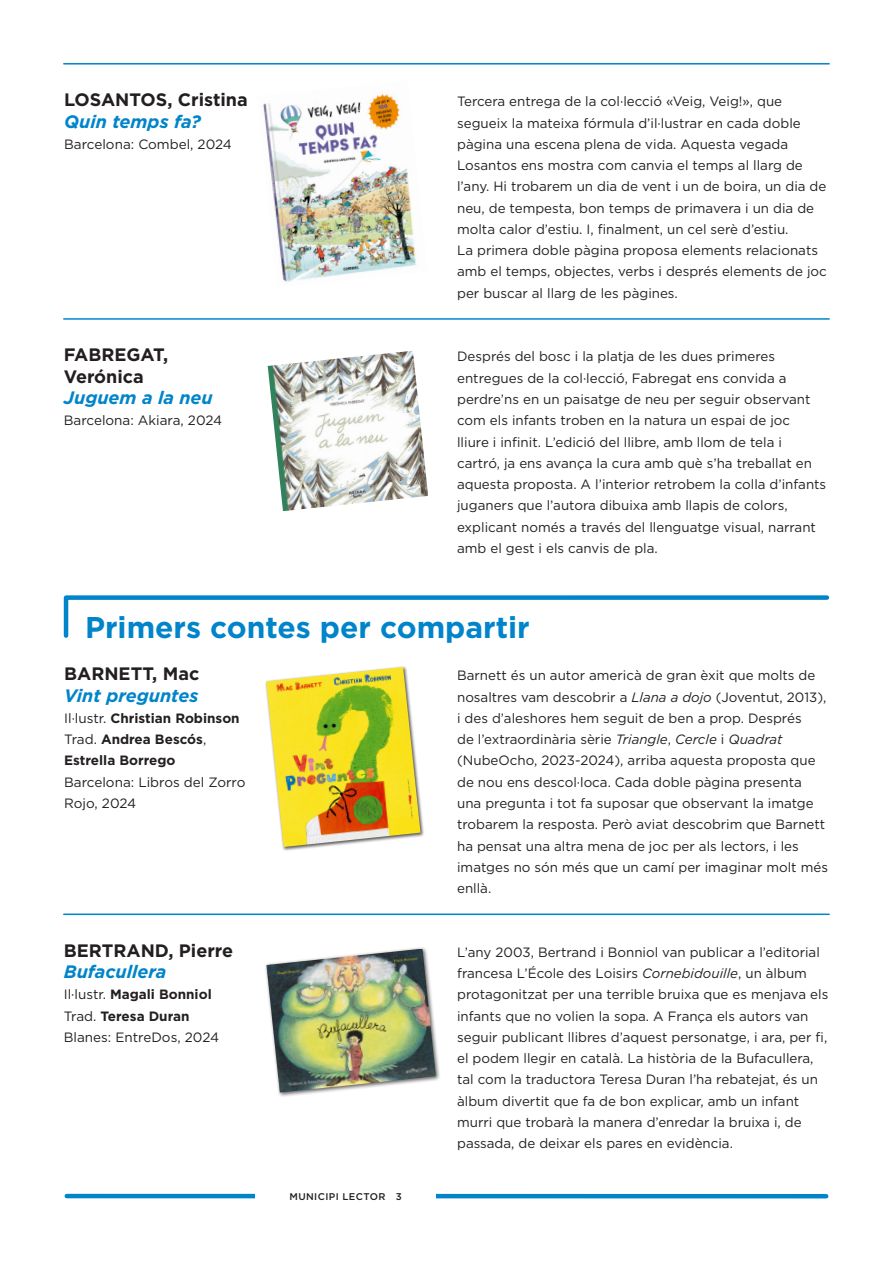
<style>
.page{position:relative;width:893px;height:1263px;background:#fff}
.page>*{position:absolute;margin:0;border:0;box-sizing:border-box;transform-origin:0 0}
.t1{font:700 30px "Gotham";color:#0084ca}
.t2{font:700 18px/21.3px "Gotham";color:#231f20}
.t3{font:italic 700 18px "Gotham";color:#0084ca}
.text2{font:13.5px/21.3px "Gotham";color:#231f20}
.dades{font:700 13.5px/21.3px "Gotham";color:#231f20}
.dades-2{font:13.5px "Gotham";color:#231f20}
.t4{font:500 9.75px "Gotham";letter-spacing:.04em;color:#231f20}
.s1{font-weight:400}
.s2{font-style:italic}
</style>
<div class="page">
<hr style="left:64px;top:318px;width:765px;height:2px;background:#0084ca">
<hr style="left:64px;top:913px;width:765px;height:2px;background:#0084ca">
<hr style="left:64px;top:63px;width:765px;height:2px;background:#0084ca">
<hr style="left:67px;top:1194px;width:759px;height:4px;background:#0084ca">
<div style="left:256px;top:1192px;width:180px;height:8px;background:#fff"></div>
<img style="left:268px;top:351px;width:160px;height:160px">
<div style="left:264px;top:946px;width:177px;height:152px;background:#231f20;opacity:.75"></div>
<img style="left:266px;top:949px;width:170px;height:143px">
<img style="left:263px;top:93px;width:153px;height:189px">
<div style="left:265px;top:666px;width:160px;height:185px;background:#231f20;opacity:.75"></div>
<img style="left:266px;top:667px;width:154px;height:180px">
<svg style="left:63px;top:595px;width:767px;height:43px"></svg>
<p class="t2" style="left:64px;top:89px;width:185px">LOSANTOS, Cristina</p>
<p class="t3" style="left:64px;top:109px;width:138px">Quin temps fa?</p>
<p class="dades-2" style="left:64px;top:135px;width:169px">Barcelona: Combel, 2024</p>
<p class="t2" style="left:64px;top:344px;width:106px">FABREGAT,<br>Verónica</p>
<p class="t3" style="left:64px;top:386px;width:150px">Juguem a la neu</p>
<p class="text2" style="left:64px;top:409px;width:160px">Barcelona: Akiara, 2024</p>
<p class="text2" style="left:457px;top:91px;width:371px">Tercera entrega de la col·lecció «Veig, Veig!», que segueix la mateixa fórmula d’il·lustrar en cada doble pàgina una escena plena de vida. Aquesta vegada Losantos ens mostra com canvia el temps al llarg de l’any. Hi trobarem un dia de vent i un de boira, un dia de neu, de tempesta, bon temps de primavera i un dia de molta calor d’estiu. I, finalment, un cel serè d’estiu.</p>
<p class="text2" style="left:457px;top:239px;width:371px">La primera doble pàgina proposa elements relacionats amb el temps, objectes, verbs i després elements de joc per buscar al llarg de les pàgines.</p>
<p class="text2" style="left:457px;top:346px;width:371px">Després del bosc i la platja de les dues primeres entregues de la col·lecció, Fabregat ens convida a perdre’ns en un paisatge de neu per seguir observant com els infants troben en la natura un espai de joc<br>lliure i infinit. L’edició del llibre, amb llom de tela i cartró, ja ens avança la cura amb què s’ha treballat en aquesta proposta. A l’interior retrobem la colla d’infants juganers que l’autora dibuixa amb llapis de colors, explicant només a través del llenguatge visual, narrant amb el gest i els canvis de pla.</p>
<p class="t1" style="left:85px;top:607px;width:446px">Primers contes per compartir</p>
<p class="t2" style="left:64px;top:663px;width:137px">BARNETT, Mac</p>
<p class="t3" style="left:64px;top:683px;width:136px">Vint preguntes</p>
<p class="dades" style="left:64px;top:707px;width:177px"><span class="s1">Il·lustr.</span> Christian Robinson</p>
<p class="dades" style="left:64px;top:729px;width:144px"><span class="s1">Trad.</span> Andrea Bescós<span class="s1">,<br></span>Estrella Borrego</p>
<p class="dades-2" style="left:64px;top:773px;width:183px">Barcelona: Libros del Zorro</p>
<p class="dades-2" style="left:64px;top:794px;width:74px">Rojo, 2024</p>
<p class="t2" style="left:64px;top:940px;width:171px">BERTRAND, Pierre</p>
<p class="t3" style="left:64px;top:960px;width:104px">Bufacullera</p>
<p class="dades" style="left:64px;top:984px;width:149px"><span class="s1">Il·lustr.</span> Magali Bonniol</p>
<p class="dades" style="left:64px;top:1005px;width:127px"><span class="s1">Trad.</span> Teresa Duran</p>
<p class="dades-2" style="left:64px;top:1028px;width:157px">Blanes: EntreDos, 2024</p>
<p class="t4" style="left:290px;top:1190px;width:114px">MUNICIPI LECTOR 3</p>
<p class="text2" style="left:457px;top:665px;width:372px">Barnett és un autor americà de gran èxit que molts de nosaltres vam descobrir a <span class="s2">Llana a dojo</span> (Joventut, 2013), i des d’aleshores hem seguit de ben a prop. Després<br>de l’extraordinària sèrie <span class="s2">Triangle</span>, <span class="s2">Cercle</span> i <span class="s2">Quadrat </span>(NubeOcho, 2023-2024), arriba aquesta proposta que de nou ens descol·loca. Cada doble pàgina presenta una pregunta i tot fa suposar que observant la imatge trobarem la resposta. Però aviat descobrim que Barnett ha pensat una altra mena de joc per als lectors, i les imatges no són més que un camí per imaginar molt més enllà.</p>
<p class="text2" style="left:457px;top:941px;width:373px">L’any 2003, Bertrand i Bonniol van publicar a l’editorial francesa L’École des Loisirs <span class="s2">Cornebidouille</span>, un àlbum protagonitzat per una terrible bruixa que es menjava els infants que no volien la sopa. A França els autors van seguir publicant llibres d’aquest personatge, i ara, per fi, el podem llegir en català. La història de la Bufacullera, tal com la traductora Teresa Duran l’ha rebatejat, és un àlbum divertit que fa de bon explicar, amb un infant murri que trobarà la manera d’enredar la bruixa i, de passada, de deixar els pares en evidència.</p>
</div>
